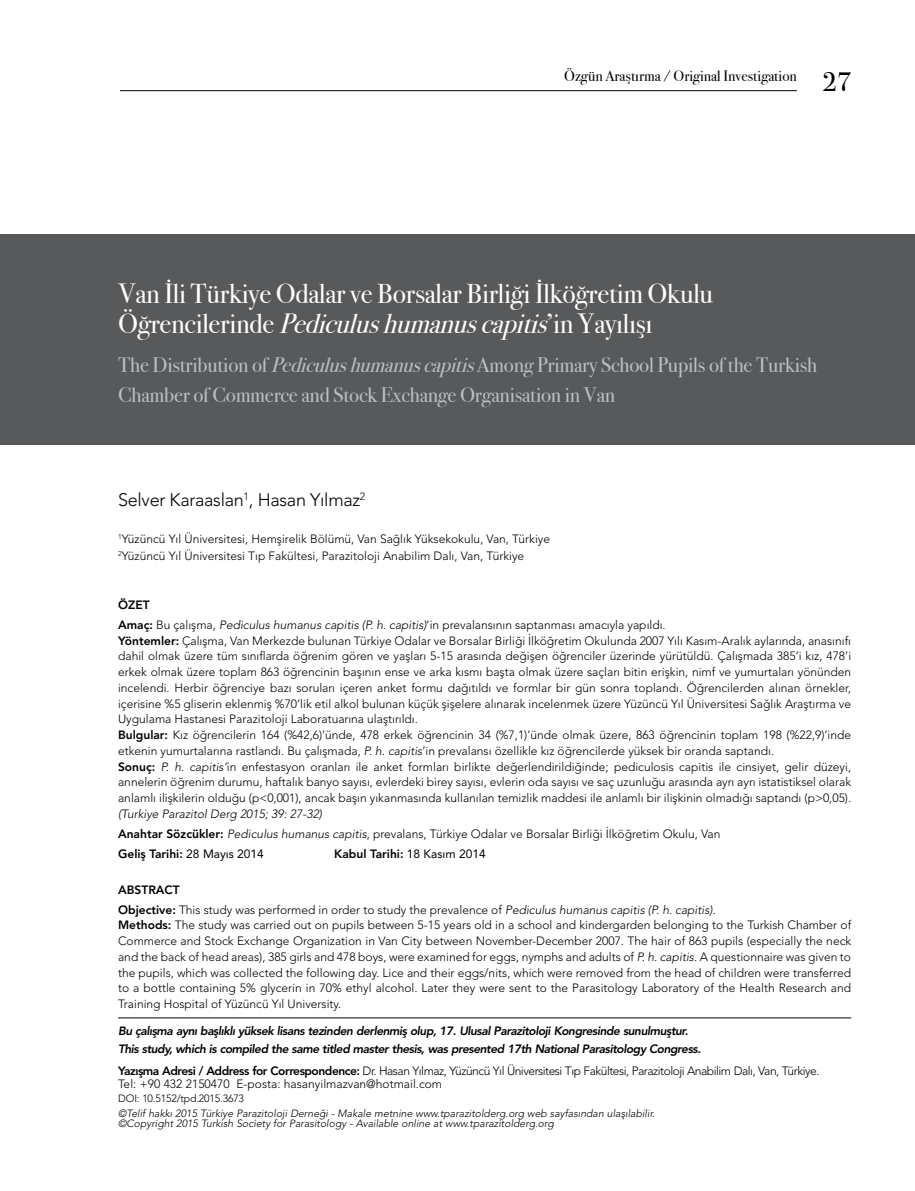
<style>
.page{position:relative;width:915px;height:1191px;background:#fff}
.page>*{position:absolute;margin:0;border:0;box-sizing:border-box;transform-origin:0 0}
.t1{font:27.75px/30px "Bodoni Svty Two ITCTT Book";letter-spacing:-.01em;color:#fff}
.t2{font:27px "Bodoni Svty Two ITCTT Book";color:#000}
.t3{font:21px/30px "Bodoni Svty Two ITCTT Book";letter-spacing:-.01em;color:#bcbec0}
.t4{font:300 18px "Avenir LT Std";letter-spacing:-.015em;color:#000}
.t5{font:15px "Bodoni Svty Two ITCTT Book";color:#000}
.t6{font:300 12px/15.8px "Avenir LT Std";color:#000}
.t7{font:italic 800 12px/17.7px "Avenir LT Std";letter-spacing:-.04em;color:#000}
.t8{font:300 12px/13.5px "Avenir LT Std";letter-spacing:-.04em;color:#000}
.t9{font:800 12px "Avenir LT Std";color:#000}
.t10{font:italic 300 10.5px/10.5px "Avenir LT Std";color:#000}
.t11{font:300 10.5px "Avenir LT Std";letter-spacing:-.015em;color:#000}
.s1{font-style:italic}
.s2{font-weight:800}
.s3{font-weight:400}
</style>
<div class="page">
<div style="left:0;top:234px;width:914px;height:211px;background:#58595b"></div>
<hr style="left:118px;top:1017px;width:732px;height:1px;background:#000">
<hr style="left:120px;top:90px;width:676px;height:1px;background:#000">
<p class="t5" style="left:564px;top:64px;width:234px">Özgün Araştırma / Original Investigation</p>
<h2 class="t2" style="left:822px;top:59px;width:30px">27</h2>
<h1 class="t1" style="left:118px;top:276px;width:596px">Van İli Türkiye Odalar ve Borsalar Birliği İlköğretim Okulu<br>Öğrencilerinde <span class="s1">Pediculushumanuscapitis</span>’in Yayılışı</h1>
<h3 class="t3" style="left:118px;top:347px;width:700px">The Distribution of <span class="s1">Pediculushumanuscapitis</span>Among Primary School Pupils of the Turkish<br>Chamber of Commerce and Stock Exchange Organisation in Van</h3>
<h3 class="t4" style="left:118px;top:489px;width:249px">Selver Karaaslan<sup>1</sup>, Hasan Yılmaz<sup>2</sup></h3>
<p class="t6" style="left:118px;top:530px;width:433px;line-height:17.1px"><sup>1</sup>Yüzüncü Yıl Üniversitesi, Hemşirelik Bölümü, Van Sağlık Yüksekokulu, Van, Türkiye<br><sup>2</sup>Yüzüncü Yıl Üniversitesi Tıp Fakültesi, Parazitoloji Anabilim Dalı, Van, Türkiye</p>
<p class="t6" style="left:118px;top:594px;width:549px;line-height:20px"><span class="s2">ÖZET<br>Amaç:</span> Bu çalışma, <span class="s1">Pediculus humanus capitis (P. h. capitis)</span>’in prevalansının saptanması amacıyla yapıldı.</p>
<p class="t6" style="left:118px;top:632px;width:734px"><span class="s2">Yöntemler:</span> Çalışma, Van Merkezde bulunan Türkiye Odalar ve Borsalar Birliği İlköğretim Okulunda 2007 Yılı Kasım-Aralık aylarında, anasınıfı dahil olmak üzere tüm sınıflarda öğrenim gören ve yaşları 5-15 arasında değişen öğrenciler üzerinde yürütüldü. Çalışmada 385’i kız, 478’i erkek olmak üzere toplam 863 öğrencinin başının ense ve arka kısmı başta olmak üzere saçları bitin erişkin, nimf ve yumurtaları yönünden incelendi. Herbir öğrenciye bazı soruları içeren anket formu dağıtıldı ve formlar bir gün sonra toplandı. Öğrencilerden alınan örnekler, içerisine %5 gliserin eklenmiş %70’lik etil alkol bulunan küçük şişelere alınarak incelenmek üzere Yüzüncü Yıl Üniversitesi Sağlık Araştırma ve Uygulama Hastanesi Parazitoloji Laboratuarına ulaştırıldı.<br><span class="s2">Bulgular:</span> Kız öğrencilerin 164 (%42,6)’ünde, 478 erkek öğrencinin 34 (%7,1)’ünde olmak üzere, 863 öğrencinin toplam 198 (%22,9)’inde etkenin yumurtalarına rastlandı. Bu çalışmada, <span class="s1">P. h. capitis</span>’in prevalansı özellikle kız öğrencilerde yüksek bir oranda saptandı.<br><span class="s2">Sonuç:</span> <span class="s1">P. h. capitis’</span>in enfestasyon oranları ile anket formları birlikte değerlendirildiğinde; pediculosis capitis ile cinsiyet, gelir düzeyi, annelerin öğrenim durumu, haftalık banyo sayısı, evlerdeki birey sayısı, evlerin oda sayısı ve saç uzunluğu arasında ayrı ayrı istatistiksel olarak anlamlı ilişkilerin olduğu (p&lt;0,001), ancak başın yıkanmasında kullanılan temizlik maddesi ile anlamlı bir ilişkinin olmadığı saptandı (p&gt;0,05).</p>
<p class="t6" style="left:118px;top:803px;width:603px;line-height:20px"><span class="s1">(Turkiye Parazitol Derg 2015; 39: 27-32)<br></span><span class="s2">Anahtar Sözcükler:</span> <span class="s1">Pediculus humanus capitis</span>, prevalans, Türkiye Odalar ve Borsalar Birliği İlköğretim Okulu, Van<br><span class="s2">Geliş Tarihi:</span> <span class="s3">28 Mayıs 2014</span></p>
<p class="t9" style="left:334px;top:846px;width:153px">Kabul Tarihi: <span class="s3">18 Kasım 2014</span></p>
<p class="t6" style="left:118px;top:879px;width:599px;line-height:20px"><span class="s2">ABSTRACT<br>Objective:</span> This study was performed in order to study the prevalence of <span class="s1">Pediculus humanus capitis (P. h. capitis).</span></p>
<p class="t6" style="left:118px;top:917px;width:734px;text-align:justify"><span class="s2">Methods:</span> The study was carried out on pupils between 5-15 years old in a school and kindergarden belonging to the Turkish Chamber of Commerce and Stock Exchange Organization in Van City between November-December 2007. The hair of 863 pupils (especially the neck and the back of head areas), 385 girls and 478 boys, were examined for eggs, nymphs and adults of <span class="s1">P. h. capitis</span>. A questionnaire was given to the pupils, which was collected the following day. Lice and their eggs/nits, which were removed from the head of children were transferred to a bottle containing 5% glycerin in 70% ethyl alcohol. Later they were sent to the Parasitology Laboratory of the Health Research and Training Hospital of Yüzüncü Yıl University.</p>
<p class="t7" style="left:118px;top:1022px;width:584px">Bu çalışma aynı başlıklı yüksek lisans tezinden derlenmiş olup, 17. Ulusal Parazitoloji Kongresinde sunulmuştur.<br>This study, which is compiled the same titled master thesis, was presented 17th National Parasitology Congress.</p>
<p class="t8" style="left:118px;top:1063px;width:702px"><span class="s2">Yazışma Adresi / Address for Correspondence:</span> Dr. Hasan Yılmaz, Yüzüncü Yıl Üniversitesi Tıp Fakültesi, Parazitoloji Anabilim Dalı, Van, Türkiye.<br>Tel: +90 432 2150470 E-posta: hasanyilmazvan@hotmail.com</p>
<p class="t11" style="left:118px;top:1092px;width:127px">DOI: 10.5152/tpd.2015.3673</p>
<p class="t10" style="left:118px;top:1107px;width:538px">©Telif hakkı 2015 Türkiye Parazitoloji Derneği - Makale metnine www.tparazitolderg.org web sayfasından ulaşılabilir. ©Copyright 2015 Turkish Society for Parasitology - Available online at www.tparazitolderg.org</p>
</div>
